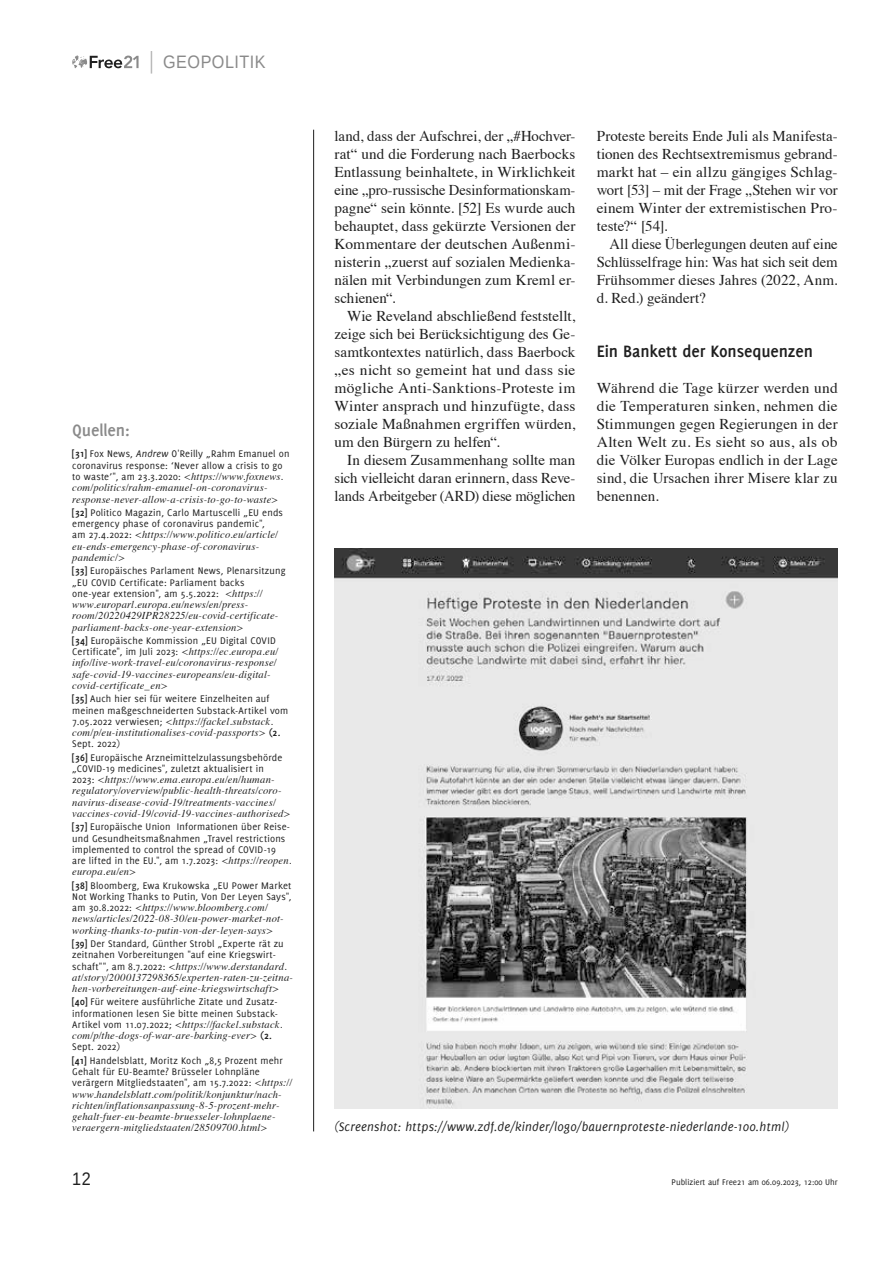
<style>
.page{position:relative;width:893px;height:1263px;background:#fff}
.page>*{position:absolute;margin:0;border:0;box-sizing:border-box;transform-origin:0 0}
.t1{font:700 18px "Delicious";letter-spacing:-.01em;color:#1f1f1f}
.t2{font:18px "Liberation Sans";letter-spacing:.03em;color:#8a8a8a;scale:.9 1}
.t3{font:700 18px "Delicious";letter-spacing:-.01em;color:#8a8a8a}
.t4{font:18px "Liberation Sans";color:#1f1f1f;scale:.9 1}
.t5{font:15px/18px "Times";letter-spacing:.005em;color:#1f1f1f;text-align:justify}
.t6{font:italic 13.5px "Delicious";letter-spacing:.015em;color:#1f1f1f}
.t7{font:italic 10.5px/11.2px "Times";letter-spacing:.015em;color:#1f1f1f}
.t8{font:10.5px/11.2px "Delicious";letter-spacing:.015em;color:#1f1f1f}
.t9{font:9px "Delicious";color:#1f1f1f}
.s1{font-weight:700}
.s2{font-style:italic}
.s3{font-family:"Times";font-style:italic}
.s4{font-family:"Delicious";font-style:normal}
.s5{font-family:"Delicious";font-weight:700;font-style:normal}
</style>
<div class="page">
<svg style="left:72px;top:55px;width:67px;height:13px"></svg>
<svg style="left:151px;top:51px;width:1px;height:23px"></svg>
<hr style="left:313px;top:130px;width:1px;height:1001px;background:#1f1f1f">
<img style="left:334px;top:548px;width:504px;height:560px">
<h1 class="t2" style="left:163px;top:51px;width:115px">GEOPOLITIK</h1>
<h1 class="t3" style="left:72px;top:420px;width:59px">Quellen:</h1>
<p class="t8" style="left:72px;top:447px;width:219px"><span class="s1">[31]</span> Fox News, <span class="s2">Andrew</span> O'Reilly „Rahm Emanuel on coronavirus response: ‘Never allow a crisis to go to waste’", am 23.3.2020: <span class="s3">&lt;https://www.foxnews.</span></p>
<p class="t7" style="left:72px;top:482px;width:208px">com/politics/rahm-emanuel-on-coronavirus&shy;response-never-allow-a-crisis-to-go-to-waste&gt;</p>
<p class="t8" style="left:72px;top:507px;width:212px"><span class="s1">[32]</span> Politico Magazin, Carlo Martuscelli „EU ends emergency phase of coronavirus pandemic",</p>
<p class="t7" style="left:72px;top:529px;width:207px"><span class="s4">am 27.4.2022:</span> &lt;https://www.politico.eu/article/ eu-ends-emergency-phase-of-coronavirus&shy;pandemic/&gt;</p>
<p class="t8" style="left:72px;top:565px;width:215px"><span class="s1">[33]</span> Europäisches Parlament News, Plenarsitzung „EU COVID Certificate: Parliament backs<br>one-year extension", am 5.5.2022: <span class="s3">&lt;https://</span></p>
<p class="t7" style="left:72px;top:598px;width:208px">www.europarl.europa.eu/news/en/press&shy;room/20220429IPR28225/eu-covid-certificate&shy;parliament-backs-one-year-extension&gt;</p>
<p class="t8" style="left:72px;top:635px;width:208px"><span class="s1">[34]</span> Europäische Kommission „EU Digital COVID<br>Certificate", im Juli 2023: <span class="s3">&lt;https://ec.europa.eu/</span></p>
<p class="t7" style="left:72px;top:657px;width:206px">info/live-work-travel-eu/coronavirus-response/ safe-covid-19-vaccines-europeans/eu-digital&shy;covid-certificate_en&gt;</p>
<p class="t8" style="left:72px;top:693px;width:218px"><span class="s1">[35]</span> Auch hier sei für weitere Einzelheiten auf meinen maßgeschneiderten Substack-Artikel vom</p>
<p class="t7" style="left:72px;top:715px;width:210px"><span class="s4">7.05.2022 verwiesen;</span> &lt;https://fackel.substack. com/p/eu-institutionalises-covid-passports&gt; <span class="s5">(2.</span></p>
<p class="t8" style="left:72px;top:737px;width:212px;line-height:13.4px">Sept. 2022)<br><span class="s1">[36]</span> Europäische Arzneimittelzulassungsbehörde</p>
<p class="t8" style="left:72px;top:763px;width:193px">„COVID-19 medicines", zuletzt aktualisiert in</p>
<p class="t7" style="left:72px;top:773px;width:220px"><span class="s4">2023:</span> &lt;https://www.ema.europa.eu/en/human&shy;regulatory/overview/public-health-threats/coro&shy;navirus-disease-covid-19/treatments-vaccines/ vaccines-covid-19/covid-19-vaccines-authorised&gt;</p>
<p class="t8" style="left:72px;top:821px;width:221px"><span class="s1">[37]</span> Europäische Union Informationen über Reise&shy;und Gesundheitsmaßnahmen „Travel restrictions implemented to control the spread of COVID-19 are lifted in the EU.", am 1.7.2023: <span class="s3">&lt;https://reopen.</span></p>
<p class="t7" style="left:72px;top:865px;width:66px">europa.eu/en&gt;</p>
<p class="t8" style="left:72px;top:879px;width:221px"><span class="s1">[38]</span> Bloomberg, Ewa Krukowska „EU Power Market<br>Not Working Thanks to Putin, Von Der Leyen Says",</p>
<p class="t7" style="left:72px;top:901px;width:213px"><span class="s4">am 30.8.2022:</span> &lt;https://www.bloomberg.com/ news/articles/2022-08-30/eu-power-market-not&shy;working-thanks-to-putin-von-der-leyen-says&gt;</p>
<p class="t8" style="left:72px;top:938px;width:213px"><span class="s1">[39]</span> Der Standard, Günther Strobl „Experte rät zu zeitnahen Vorbereitungen "auf eine Kriegswirt-</p>
<p class="t7" style="left:72px;top:960px;width:222px"><span class="s4">schaft"", am 8.7.2022:</span> &lt;https://www.derstandard. at/story/2000137298365/experten-raten-zu-zeitna&shy;hen-vorbereitungen-auf-eine-kriegswirtschaft&gt;</p>
<p class="t8" style="left:72px;top:996px;width:207px"><span class="s1">[40]</span> Für weitere ausführliche Zitate und Zusatz&shy;informationen lesen Sie bitte meinen Substack-</p>
<p class="t7" style="left:72px;top:1018px;width:212px"><span class="s4">Artikel vom 11.07.2022;</span> &lt;https://fackel.substack. com/p/the-dogs-of-war-are-barking-ever&gt; <span class="s5">(2.</span></p>
<p class="t8" style="left:72px;top:1040px;width:212px;line-height:13.4px">Sept. 2022)<br><span class="s1">[41]</span> Handelsblatt, Moritz Koch „8,5 Prozent mehr</p>
<p class="t8" style="left:72px;top:1066px;width:221px">Gehalt für EU-Beamte? Brüsseler Lohnpläne verärgern Mitgliedstaaten", am 15.7.2022: <span class="s3">&lt;https://</span></p>
<p class="t7" style="left:72px;top:1088px;width:211px">www.handelsblatt.com/politik/konjunktur/nach&shy;richten/inflationsanpassung-8-5-prozent-mehr&shy;gehalt-fuer-eu-beamte-bruesseler-lohnplaene&shy;veraergern-mitgliedstaaten/28509700.html&gt;</p>
<p class="t5" style="left:334px;top:126px;width:242px">land, dass der Aufschrei, der „#Hochver&shy;rat“ und die Forderung nach Baerbocks Entlassung beinhaltete, in Wirklichkeit eine „pro-russische Desinformationskam&shy;pagne“ sein könnte. [52] Es wurde auch behauptet, dass gekürzte Versionen der Kommentare der deutschen Außenmi&shy;nisterin „zuerst auf sozialen Medienka&shy;nälen mit Verbindungen zum Kreml er&shy;schienen“.</p>
<p class="t5" style="left:334px;top:306px;width:242px;text-indent:13px">Wie Reveland abschließend feststellt, zeige sich bei Berücksichtigung des Ge&shy;samtkontextes natürlich, dass Baerbock „es nicht so gemeint hat und dass sie mögliche Anti-Sanktions-Proteste im Winter ansprach und hinzufügte, dass soziale Maßnahmen ergriffen würden, um den Bürgern zu helfen“.</p>
<h2 class="t5" style="left:334px;top:450px;width:242px;text-indent:13px">In diesem Zusammenhang sollte man sich vielleicht daran erinnern, dass Reve&shy;lands Arbeitgeber (ARD) diese möglichen</h2>
<h2 class="t5" style="left:597px;top:126px;width:242px">Proteste bereits Ende Juli als Manifesta&shy;tionen des Rechtsextremismus gebrand&shy;markt hat – ein allzu gängiges Schlag&shy;wort [53] – mit der Frage „Stehen wir vor einem Winter der extremistischen Pro&shy;teste?“ [54].</h2>
<h2 class="t5" style="left:597px;top:234px;width:242px;text-indent:13px">All diese Überlegungen deuten auf eine Schlüsselfrage hin: Was hat sich seit dem Frühsommer dieses Jahres (2022, Anm. d. Red.) geändert?</h2>
<h1 class="t1" style="left:597px;top:341px;width:218px">Ein Bankett der Konsequenzen</h1>
<h2 class="t5" style="left:597px;top:378px;width:242px">Während die Tage kürzer werden und die Temperaturen sinken, nehmen die Stimmungen gegen Regierungen in der Alten Welt zu. Es sieht so aus, als ob die Völker Europas endlich in der Lage sind, die Ursachen ihrer Misere klar zu benennen.</h2>
<p class="t6" style="left:334px;top:1119px;width:456px">(Screenshot: https://www.zdf.de/kinder/logo/bauernproteste-niederlande-100.html)</p>
<h1 class="t4" style="left:72px;top:1168px;width:22px">12</h1>
<p class="t9" style="left:672px;top:1177px;width:168px">Publiziert auf Free21 am 06.09.2023, 12:00 Uhr</p>
</div>
